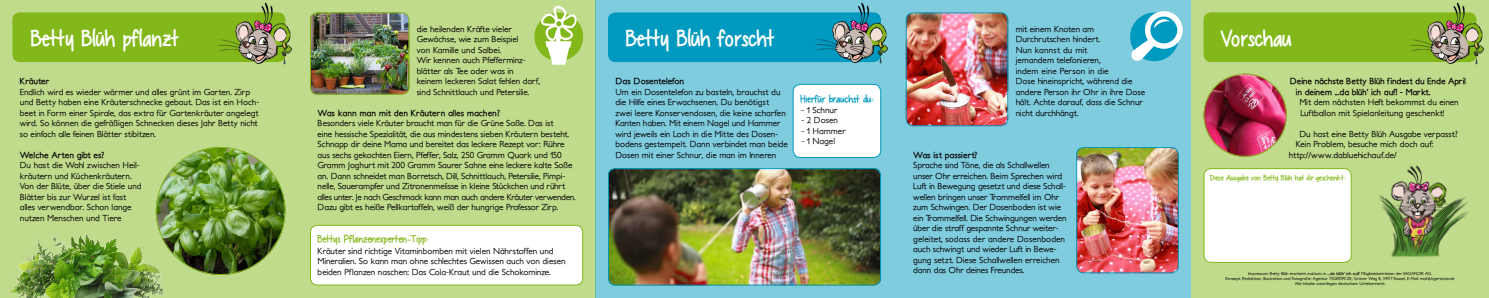
<style>
.page{position:relative;width:1489px;height:298px;background:#fff}
.page>*{position:absolute;margin:0;border:0;box-sizing:border-box;transform-origin:0 0}
.t1{font:30.62px "Chocolate Covered Raindrops";color:#fff}
.t2{font:14px "Chocolate Covered Raindrops";color:#83b81a}
.t3{font:14px "Chocolate Covered Raindrops";color:#0099c0}
.t4{font:10.5px "Chocolate Covered Raindrops";color:#83b81a}
.t5{font:500 8.75px/10.5px "Petita";color:#000}
.t6{font:700 8.75px/10.5px "Petita";color:#000}
.t7{font:500 4.38px/5.2px "Petita";color:#000;text-align:center}
.s1{font-weight:700}
</style>
<div class="page">
<div style="left:0;top:0;width:595px;height:298px;background:#c1db8c"></div>
<div style="left:534px;top:12px;width:49px;height:49px;background:#83b81a;border-radius:50%"></div>
<div style="left:1191px;top:0;width:297px;height:298px;background:#c1db8c"></div>
<div style="left:595px;top:0;width:596px;height:298px;background:#80ccdf"></div>
<div style="left:608px;top:12px;width:273px;height:50px;background:#0099c0;border-radius:7px"></div>
<div style="left:12px;top:12px;width:273px;height:50px;background:#83b81a;border-radius:7px"></div>
<div style="left:1203px;top:12px;width:273px;height:50px;background:#83b81a;border-radius:7px"></div>
<img style="left:216px;top:2px;width:76px;height:63px">
<img style="left:812px;top:2px;width:77px;height:62px">
<img style="left:1407px;top:2px;width:77px;height:63px">
<svg style="left:541px;top:5px;width:37px;height:60px"></svg>
<svg style="left:1130px;top:11px;width:52px;height:50px"></svg>
<div style="left:310px;top:225px;width:272px;height:60px;background:#fff;border-radius:7px"></div>
<div style="left:310px;top:225px;width:273px;height:60px;border:1px solid #83b81a;border-radius:7px"></div>
<img style="left:608px;top:169px;width:273px;height:116px">
<div style="left:608px;top:168px;width:273px;height:117px;border:1px solid #0099c0;border-radius:7px"></div>
<div style="left:793px;top:84px;width:87px;height:73px;background:#fff;border-radius:7px"></div>
<div style="left:792px;top:84px;width:89px;height:74px;border:1px solid #0099c0;border-radius:7px"></div>
<div style="left:1203px;top:168px;width:147px;height:94px;background:#fff;border-radius:7px"></div>
<div style="left:1203px;top:168px;width:148px;height:94px;border:1px solid #83b81a;border-radius:7px"></div>
<img style="left:156px;top:147px;width:129px;height:128px">
<img style="left:310px;top:13px;width:99px;height:81px">
<div style="left:310px;top:12px;width:99px;height:82px;border:1px solid #83b81a;border-radius:7px"></div>
<img style="left:907px;top:13px;width:101px;height:113px">
<div style="left:905px;top:12px;width:103px;height:114px;border:1px solid #0099c0;border-radius:7px"></div>
<img style="left:1077px;top:147px;width:101px;height:126px">
<div style="left:1076px;top:147px;width:102px;height:126px;border:1px solid #0099c0;border-radius:7px"></div>
<img style="left:1203px;top:74px;width:83px;height:83px;border-radius:42px">
<img style="left:5px;top:227px;width:169px;height:71px">
<img style="left:1379px;top:165px;width:89px;height:93px">
<p class="t5" style="left:417px;top:23px;width:125px">die heilenden Kräfte vieler<br>Gewächse, wie zum Beispiel<br>von Kamille und Salbei.<br>Wir kennen auch Pfefferminz&shy;blätter als Tee oder was in keinem leckeren Salat fehlen darf, sind Schnittlauch und Petersilie.</p>
<p class="t5" style="left:1015px;top:23px;width:131px">mit einem Knoten am<br>Durchrutschen hindert.<br>Nun kannst du mit<br>jemandem telefonieren,<br>indem eine Person in die<br>Dose hineinspricht, während die andere Person ihr Ohr in ihre Dose hält. Achte darauf, dass die Schnur nicht durchhängt.</p>
<h1 class="t1" style="left:25px;top:24px;width:150px">Betty Blüh pflanzt</h1>
<h1 class="t1" style="left:620px;top:24px;width:151px">Betty Blüh forscht</h1>
<h1 class="t1" style="left:1215px;top:24px;width:72px">Vorschau</h1>
<p class="t6" style="left:615px;top:76px;width:70px">Das Dosentelefon</p>
<p class="t5" style="left:615px;top:86px;width:174px">Um ein Dosentelefon zu basteln, brauchst du die Hilfe eines Erwachsenen. Du benötigst zwei leere Konservendosen, die keine scharfen Kanten haben. Mit einem Nagel und Hammer wird jeweils ein Loch in die Mitte des Dosen&shy;bodens gestempelt. Dann verbindet man beide Dosen mit einer Schnur, die man im Inneren</p>
<h2 class="t3" style="left:797px;top:92px;width:75px">Hierfür brauchst du:</h2>
<p class="t6" style="left:1295px;top:76px;width:172px;text-indent:-6px">Deine nächste Betty Blüh findest du Ende April in deinem ...da blüh‘ ich auf! - Markt.</p>
<p class="t5" style="left:1299px;top:97px;width:161px">Mit dem nächsten Heft bekommst du einen<br>Luftballon mit Spielanleitung geschenkt!</p>
<p class="t5" style="left:1299px;top:128px;width:160px">Du hast eine Betty Blüh Ausgabe verpasst?</p>
<p class="t5" style="left:1295px;top:139px;width:139px">Kein Problem, besuche mich doch auf:</p>
<p class="t5" style="left:1288px;top:149px;width:109px">http://www.dabluehichauf.de/</p>
<p class="t6" style="left:20px;top:76px;width:31px">Kräuter</p>
<p class="t5" style="left:20px;top:86px;width:241px">Endlich wird es wieder wärmer und alles grünt im Garten. Zirp und Betty haben eine Kräuterschnecke gebaut. Das ist ein Hoch&shy;beet in Form einer Spirale, das extra für Gartenkräuter angelegt wird. So können die gefräßigen Schnecken dieses Jahr Betty nicht so einfach alle feinen Blätter stibitzen.</p>
<p class="t6" style="left:20px;top:150px;width:86px">Welche Arten gibt es?</p>
<p class="t5" style="left:20px;top:160px;width:123px">Du hast die Wahl zwischen Heil&shy;kräutern und Küchenkräutern.<br>Von der Blüte, über die Stiele und<br>Blätter bis zur Wurzel ist fast alles verwendbar. Schon lange nutzen Menschen und Tiere</p>
<p class="t5" style="left:801px;top:104px;width:37px">- 1 Schnur</p>
<p class="t5" style="left:801px;top:115px;width:38px">- 2 Dosen</p>
<p class="t5" style="left:801px;top:125px;width:46px">- 1 Hammer</p>
<p class="t5" style="left:801px;top:136px;width:35px">- 1 Nagel</p>
<p class="t6" style="left:317px;top:108px;width:183px">Was kann man mit den Kräutern alles machen?</p>
<p class="t5" style="left:317px;top:118px;width:259px">Besonders viele Kräuter braucht man für die Grüne Soße. Das ist<br>eine hessische Spezialität, die aus mindestens sieben Kräutern besteht.<br>Schnapp dir deine Mama und bereitet das leckere Rezept vor: Rühre aus sechs gekochten Eiern, Pfeffer, Salz, 250 Gramm Quark und 150<br>Gramm Joghurt mit 200 Gramm Saurer Sahne eine leckere kalte Soße an. Dann schneidet man Borretsch, Dill, Schnittlauch, Petersilie, Pimpi&shy;nelle, Sauerampfer und Zitronenmelisse in kleine Stückchen und rührt alles unter. Je nach Geschmack kann man auch andere Kräuter verwenden.<br>Dazu gibt es heiße Pellkartoffeln, weiß der hungrige Professor Zirp.</p>
<p class="t6" style="left:913px;top:150px;width:66px">Was ist passiert?</p>
<p class="t5" style="left:913px;top:160px;width:155px">Sprache sind Töne, die als Schallwellen unser Ohr erreichen. Beim Sprechen wird Luft in Bewegung gesetzt und diese Schall&shy;wellen bringen unser Trommelfell im Ohr zum Schwingen. Der Dosenboden ist wie ein Trommelfell. Die Schwingungen werden über die straff gespannte Schnur weiter&shy;geleitet, sodass der andere Dosenboden auch schwingt und wieder Luft in Bewe&shy;gung setzt. Diese Schallwellen erreichen dann das Ohr deines Freundes.</p>
<p class="t4" style="left:1207px;top:172px;width:137px">Diese Ausgabe von Betty Blüh hat dir geschenkt:</p>
<h2 class="t2" style="left:315px;top:233px;width:113px">Bettys Pflanzenexperten-Tipp:</h2>
<p class="t5" style="left:317px;top:245px;width:249px">Kräuter sind richtige Vitaminbomben mit vielen Nährstoffen und<br>Mineralien. So kann man ohne schlechtes Gewissen auch von diesen beiden Pflanzen naschen: Das Cola-Kraut und die Schokominze.</p>
<p class="t7" style="left:1225px;top:271px;width:230px">Impressum: Betty Blüh erscheint exklusiv in <span class="s1">...da blüh‘ ich auf!</span> Mitgliedsbetrieben der SAGAFLOR AG.<br>Konzept, Redaktion, Illustration und Fotografie: Agentur TIGERTATZE, Grüner Weg 8, 34117 Kassel, E-Mail: mail@tigertatze.de<br>Alle Inhalte unterliegen deutschem Urheberrecht.</p>
</div>
